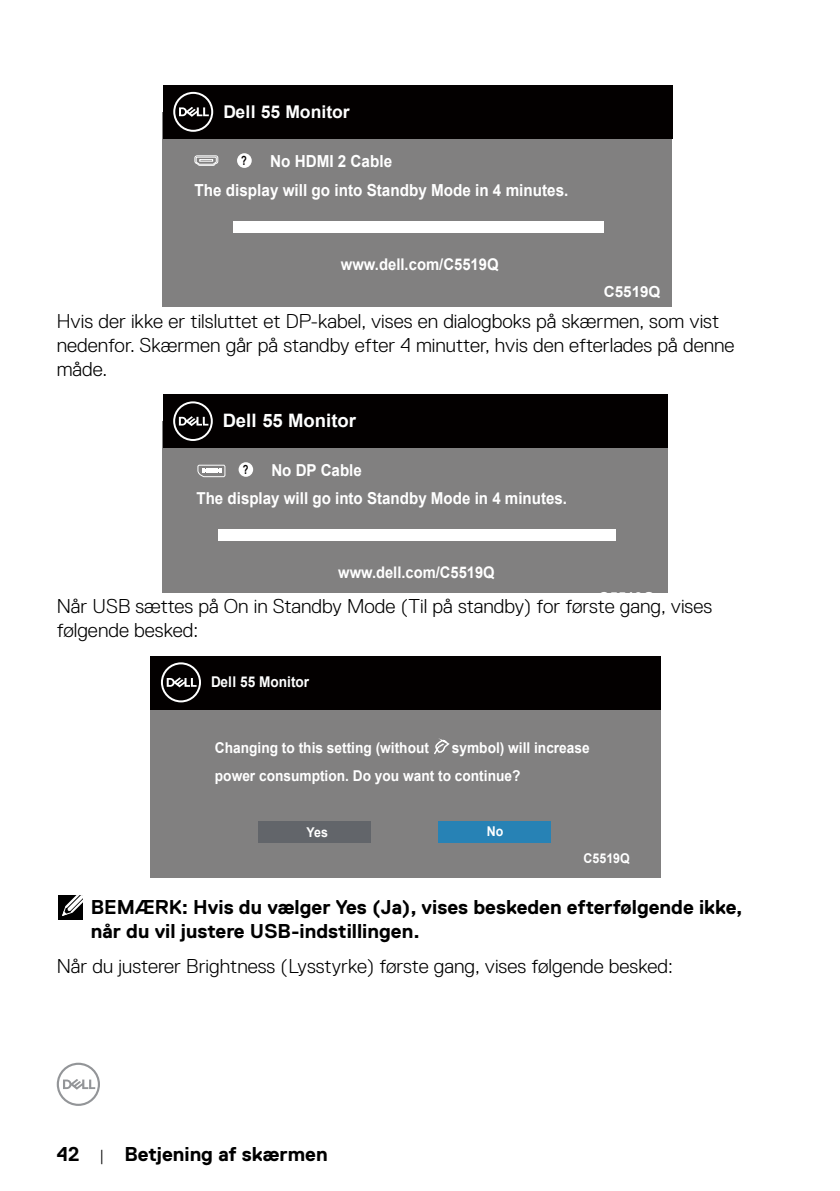
<style>
.page{position:relative;width:840px;height:1191px;background:#fff}
.page>*{position:absolute;margin:0;border:0;box-sizing:border-box;transform-origin:0 0}
.text{font:300 20px/24px "Dell Replica";color:#000}
.text-2{font:700 20px/23.6px "Dell Replica";color:#000}
.t1{font:700 18.6px "Arial";color:#fff}
.t2{font:700 17.6px "Arial";color:#fff}
.t3{font:700 16.6px/28.6px "Arial";color:#fff;scale:.92 1}
.t4{font:700 16.4px/28.4px "Arial";color:#fff;scale:.92 1}
.t5{font:700 16.2px "Arial";color:#fff;scale:.92 1}
.t6{font:700 16px "Arial";color:#fff;scale:.92 1}
.t7{font:700 15.2px "Arial";color:#fff}
.t8{font:700 15px/28px "Arial";color:#fff;scale:.92 1}
.t9{font:700 15px "Arial";color:#fff}
.t10{font:700 14.8px "Arial";color:#fff;scale:.92 1}
.t11{font:700 13.4px "Arial";color:#fff;scale:.92 1}
.t12{font:700 12.6px "Arial";color:#030000;scale:.73 1}
.t13{font:700 12.4px "Arial";color:#030000;scale:.73 1}
.s1{font-weight:300;font-size:16px}
</style>
<div class="page">
<svg style="left:57px;top:1062px;width:43px;height:44px"></svg>
<div style="left:163px;top:112px;width:508px;height:195px;background:#818080"></div>
<div style="left:163px;top:85px;width:508px;height:54px;background:#030000"></div>
<svg style="left:173px;top:92px;width:40px;height:40px"></svg>
<div style="left:233px;top:221px;width:370px;height:12px;background:#fff"></div>
<div style="left:237px;top:153px;width:14px;height:15px;background:#fff;border-radius:50%"></div>
<svg style="left:194px;top:155px;width:24px;height:11px"></svg>
<div style="left:163px;top:421px;width:504px;height:171px;background:#818080"></div>
<div style="left:163px;top:395px;width:504px;height:53px;background:#030000"></div>
<svg style="left:173px;top:401px;width:40px;height:40px"></svg>
<div style="left:218px;top:530px;width:397px;height:11px;background:#fff"></div>
<div style="left:238px;top:462px;width:15px;height:15px;background:#fff;border-radius:50%"></div>
<svg style="left:197px;top:464px;width:29px;height:13px"></svg>
<div style="left:150px;top:682px;width:510px;height:195px;background:#818080"></div>
<div style="left:150px;top:655px;width:510px;height:54px;background:#030000"></div>
<svg style="left:161px;top:662px;width:40px;height:40px"></svg>
<div style="left:258px;top:821px;width:113px;height:21px;background:#62656a"></div>
<div style="left:438px;top:821px;width:113px;height:21px;background:#2782b5"></div>
<svg style="left:434px;top:739px;width:16px;height:15px"></svg>
<div style="left:59px;top:895px;width:24px;height:24px;background:#000"></div>
<svg style="left:62px;top:895px;width:21px;height:21px"></svg>
<p class="t2" style="left:223px;top:99px;width:128px">Dell 55 Monitor</p>
<p class="t3" style="left:194px;top:147px;width:407px;text-indent:75px">No HDMI 2 Cable<br>The display will go into Standby Mode in 4 minutes.</p>
<p class="t12" style="left:241px;top:152px;width:9px">?</p>
<p class="t5" style="left:341px;top:252px;width:173px">www.dell.com/C5519Q</p>
<p class="t7" style="left:603px;top:281px;width:58px">C5519Q</p>
<p class="text" style="left:57px;top:309px;width:678px">Hvis der ikke er tilsluttet et DP-kabel, vises en dialogboks på skærmen, som vist nedenfor. Skærmen går på standby efter 4 minutter, hvis den efterlades på denne måde.</p>
<p class="t1" style="left:223px;top:407px;width:135px">Dell 55 Monitor</p>
<p class="t4" style="left:196px;top:456px;width:404px;text-indent:75px">No DP Cable<br>The display will go into Standby Mode in 4 minutes.</p>
<p class="t13" style="left:242px;top:461px;width:9px">?</p>
<p class="t6" style="left:338px;top:560px;width:171px">www.dell.com/C5519Q</p>
<p class="t9" style="left:598px;top:587px;width:58px">C5519Q</p>
<p class="text" style="left:57px;top:594px;width:656px">Når USB sættes på On in Standby Mode (Til på standby) for første gang, vises følgende besked:</p>
<p class="t10" style="left:211px;top:671px;width:108px">Dell 55 Monitor</p>
<p class="t8" style="left:215px;top:734px;width:234px">Changing to this setting (without</p>
<p class="t8" style="left:215px;top:734px;width:409px;text-indent:237px">symbol) will increase power consumption. Do you want to continue?</p>
<p class="t11" style="left:306px;top:823px;width:25px">Yes</p>
<p class="t11" style="left:486px;top:822px;width:19px">No</p>
<p class="t11" style="left:583px;top:848px;width:52px">C5519Q</p>
<p class="text-2" style="left:91px;top:895px;width:653px">BEMÆRK: Hvis du vælger Yes (Ja), vises beskeden efterfølgende ikke, når du vil justere USB-indstillingen.</p>
<p class="text" style="left:57px;top:954px;width:617px">Når du justerer Brightness (Lysstyrke) første gang, vises følgende besked:</p>
<p class="text-2" style="left:57px;top:1142px;width:272px">42 <span class="s1">|</span> Betjening af skærmen</p>
</div>
